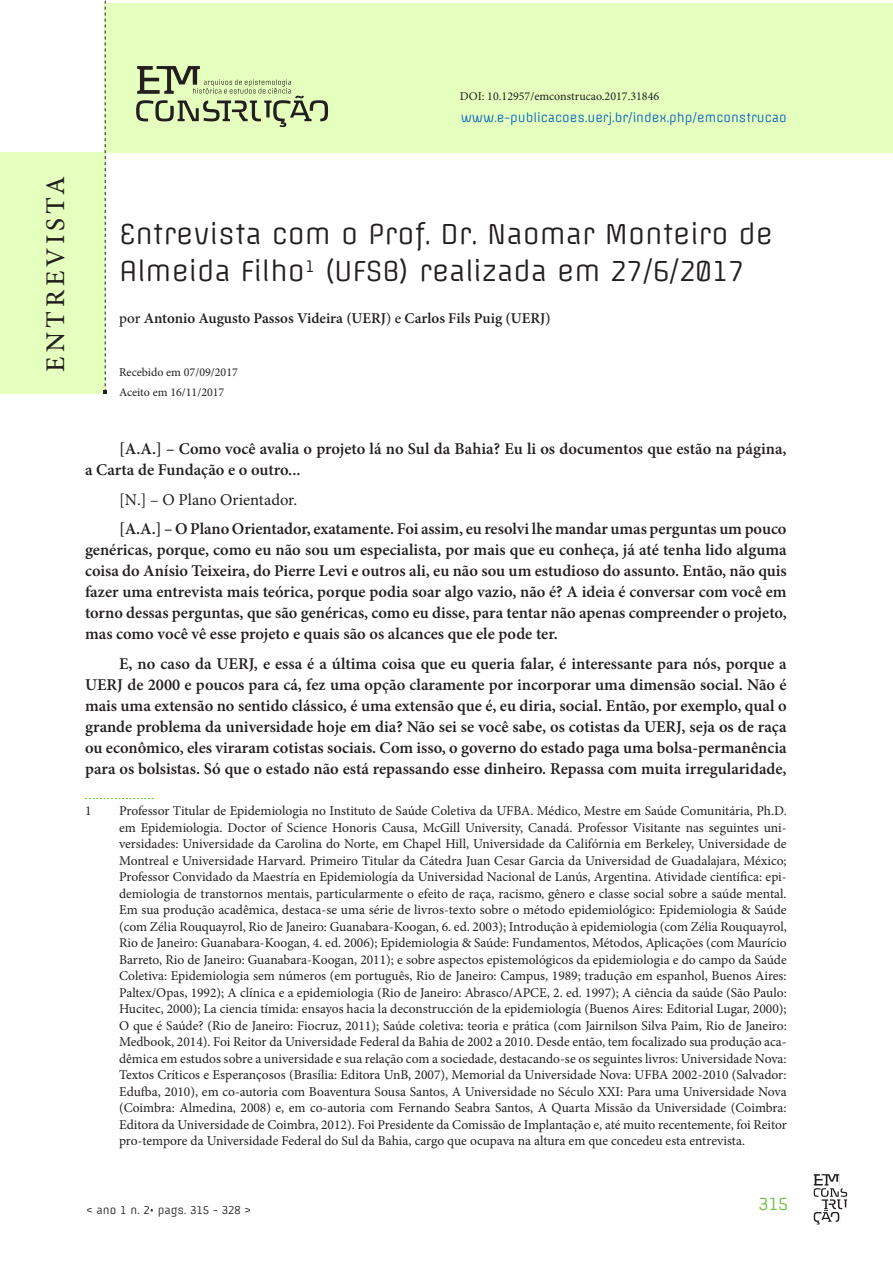
<style>
.page{position:relative;width:893px;height:1263px;background:#fff}
.page>*{position:absolute;margin:0;border:0;box-sizing:border-box;transform-origin:0 0}
.titulo{font:27px/36px "Offside";color:#231f20}
.t1{font:500 27px "Minion Pro";letter-spacing:.15em;color:#231f20}
.corpo{font:600 16.5px/21px "Minion Pro";color:#231f20;text-align:justify}
.corpo-2{font:16.5px "Minion Pro";color:#231f20}
.t2{font:16.5px "Offside";color:#71bf44}
.autor{font:600 15px "Minion Pro";color:#231f20}
.notas{font:13.5px/16.5px "Minion Pro";color:#231f20;text-align:justify}
.autor-2{font:12px/19.5px "Minion Pro";color:#231f20}
.corpo-3{font:12px "Offside";color:#0563c1}
.t3{font:10.5px "Offside";color:#231f20}
.s1{font-weight:500}
.s2{font-size:13.5px}
</style>
<div class="page">
<svg style="left:813px;top:1174px;width:35px;height:51px"></svg>
<div style="left:104px;top:3px;width:789px;height:150px;background:#e5ffbe"></div>
<div style="left:0;top:152px;width:106px;height:242px;background:#e5ffbe"></div>
<svg style="left:104px;top:0;width:3px;height:394px"></svg>
<svg style="left:136px;top:66px;width:192px;height:61px"></svg>
<svg style="left:85px;top:798px;width:69px;height:1px"></svg>
<p class="t1" style="left:37px;top:372px;width:197px;rotate:-90deg">ENTREVISTA</p>
<p class="autor-2" style="left:460px;top:86px;width:201px">DOI: 10.12957/emconstrucao.2017.31846</p>
<p class="corpo-3" style="left:461px;top:110px;width:327px">www.e-publicacoes.uerj.br/index.php/emconstrucao</p>
<p class="titulo" style="left:119px;top:217px;width:655px">Entrevista com o Prof. Dr. Naomar Monteiro de<br>Almeida Filho<sup>1</sup> (UFSB) realizada em 27/6/2017</p>
<p class="autor" style="left:119px;top:308px;width:433px"><span class="s1">por</span> Antonio Augusto Passos Videira (UERJ<span class="s1">) e</span> Carlos Fils Puig (UERJ)</p>
<p class="autor-2" style="left:119px;top:362px;width:120px">Recebido em 07/09/2017<br>Aceito em 16/11/2017</p>
<p class="corpo" style="left:85px;top:439px;width:703px;text-indent:34px">[A.A.] – Como você avalia o projeto lá no Sul da Bahia? Eu li os documentos que estão na página, a Carta de Fundação e o outro...</p>
<p class="corpo-2" style="left:119px;top:489px;width:180px">[N.] – O Plano Orientador.</p>
<p class="corpo" style="left:85px;top:519px;width:703px;text-indent:34px">[A.A.] – O Plano Orientador, exatamente. Foi assim, eu resolvi lhe mandar umas perguntas um pouco genéricas, porque, como eu não sou um especialista, por mais que eu conheça, já até tenha lido alguma coisa do Anísio Teixeira, do Pierre Levi e outros ali, eu não sou um estudioso do assunto. Então, não quis fazer uma entrevista mais teórica, porque podia soar algo vazio, não é? A ideia é conversar com você em torno dessas perguntas, que são genéricas, como eu disse, para tentar não apenas compreender o projeto, mas como você vê esse projeto e quais são os alcances que ele pode ter.</p>
<p class="corpo" style="left:85px;top:653px;width:703px;text-indent:34px">E, no caso da UERJ, e essa é a última coisa que eu queria falar, é interessante para nós, porque a UERJ de 2000 e poucos para cá, fez uma opção claramente por incorporar uma dimensão social. Não é mais uma extensão no sentido clássico, é uma extensão que é, eu diria, social. Então, por exemplo, qual o grande problema da universidade hoje em dia? Não sei se você sabe, os cotistas da UERJ, seja os de raça ou econômico, eles viraram cotistas sociais. Com isso, o governo do estado paga uma bolsa-permanência para os bolsistas. Só que o estado não está repassando esse dinheiro. Repassa com muita irregularidade,</p>
<p class="notas" style="left:85px;top:802px;width:8px">1</p>
<p class="notas" style="left:119px;top:802px;width:669px">Professor Titular de Epidemiologia no Instituto de Saúde Coletiva da UFBA. Médico, Mestre em Saúde Comunitária, Ph.D. em Epidemiologia. Doctor of Science Honoris Causa, McGill University, Canadá. Professor Visitante nas seguintes uni&shy;versidades: Universidade da Carolina do Norte, em Chapel Hill, Universidade da Califórnia em Berkeley, Universidade de Montreal e Universidade Harvard. Primeiro Titular da Cátedra Juan Cesar Garcia da Universidad de Guadalajara, México; Professor Convidado da Maestría en Epidemiología da Universidad Nacional de Lanús, Argentina. Atividade científica: epi&shy;demiologia de transtornos mentais, particularmente o efeito de raça, racismo, gênero e classe social sobre a saúde mental.<br>Em sua produção acadêmica, destaca-se uma série de livros-texto sobre o método epidemiológico: Epidemiologia &amp; Saúde (com Zélia Rouquayrol, Rio de Janeiro: Guanabara-Koogan, 6. ed. 2003); Introdução à epidemiologia (com Zélia Rouquayrol, Rio de Janeiro: Guanabara-Koogan, 4. ed. 2006); Epidemiologia &amp; Saúde: Fundamentos, Métodos, Aplicações (com Maurício Barreto, Rio de Janeiro: Guanabara-Koogan, 2011); e sobre aspectos epistemológicos da epidemiologia e do campo da Saúde Coletiva: Epidemiologia sem números (em português, Rio de Janeiro: Campus, 1989; tradução em espanhol, Buenos Aires:<br>Paltex/Opas, 1992); A clínica e a epidemiologia (Rio de Janeiro: Abrasco/APCE, 2. ed. 1997); A ciência da saúde (São Paulo:<br>Hucitec, 2000); La ciencia tímida: ensayos hacia la deconstrucción de la epidemiología (Buenos Aires: Editorial Lugar, 2000); O que é Saúde? (Rio de Janeiro: Fiocruz, 2011); Saúde coletiva: teoria e prática (com Jairnilson Silva Paim, Rio de Janeiro:<br>Medbook, 2014). Foi Reitor da Universidade Federal da Bahia de 2002 a 2010. Desde então, tem focalizado sua produção aca&shy;dêmica em estudos sobre a universidade e sua relação com a sociedade, destacando-se os seguintes livros: Universidade Nova:<br>Textos Críticos e Esperançosos (Brasília: Editora UnB, 2007), Memorial da Universidade Nova: UFBA 2002-2010 (Salvador:<br>Edufba, 2010), em co-autoria com Boaventura Sousa Santos, A Universidade no Século XXI: Para uma Universidade Nova (Coimbra: Almedina, 2008) e, em co-autoria com Fernando Seabra Santos, A Quarta Missão da Universidade (Coimbra:<br>Editora da Universidade de Coimbra, 2012). Foi Presidente da Comissão de Implantação e, até muito recentemente, foi Reitor pro-tempore da Universidade Federal do Sul da Bahia, cargo que ocupava na altura em que concedeu esta entrevista.</p>
<p class="t3" style="left:86px;top:1203px;width:166px">&lt; ano 1 n. 2<span class="s2">•</span> pags. 315 - 328 &gt;</p>
<p class="t2" style="left:758px;top:1194px;width:31px">315</p>
</div>
